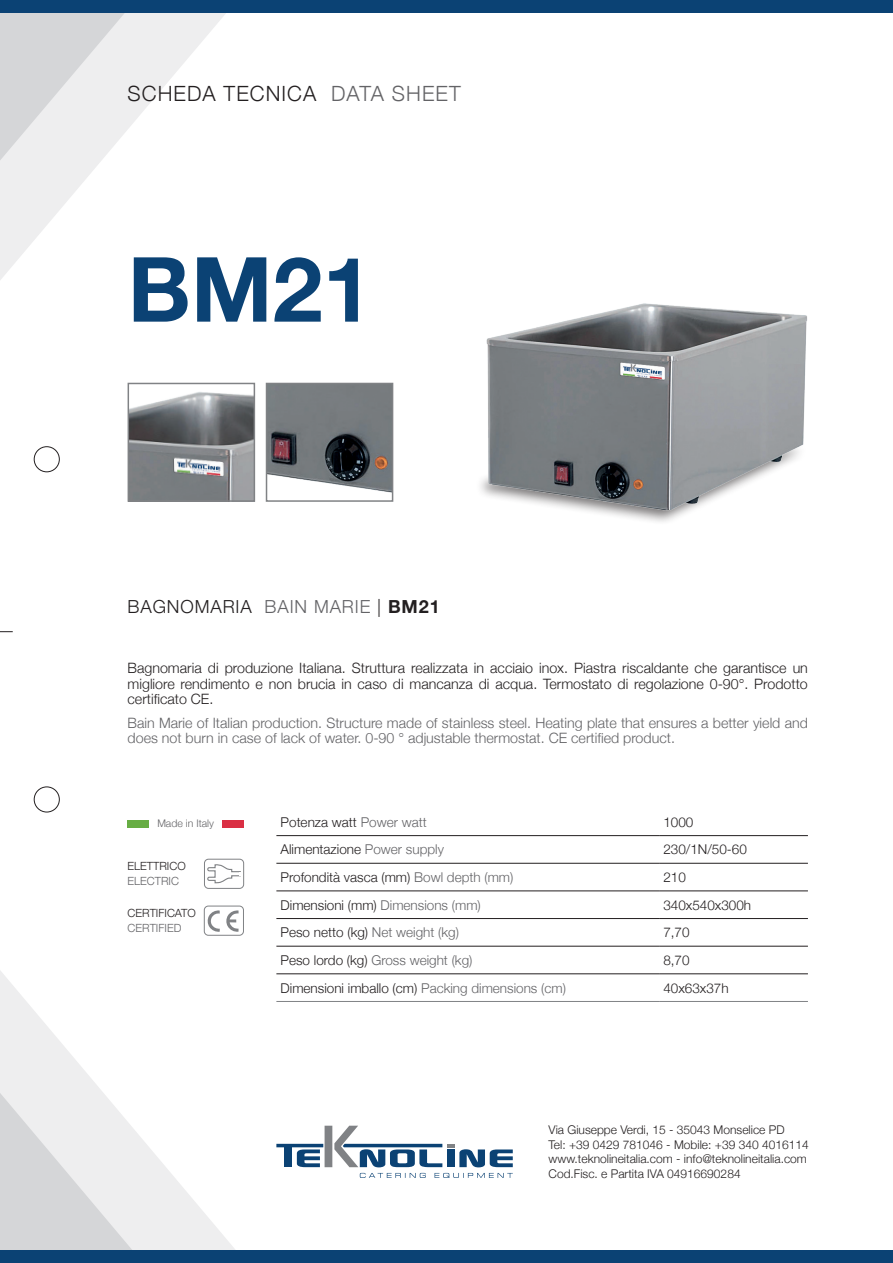
<style>
.page{position:relative;width:893px;height:1263px;background:#fff}
.page>*{position:absolute;margin:0;border:0;box-sizing:border-box;transform-origin:0 0}
.t1{font:700 90px "Helvetica Neue";color:#0b4274}
.t2{font:300 21px "Helvetica Neue";letter-spacing:.05em;color:#231f20}
.t3{font:300 18px "Helvetica Neue";letter-spacing:.05em;color:#231f20}
.t4{font:300 14.25px/15.8px "Helvetica Neue";color:#231f20;text-align:justify}
.t5{font:300 14.25px/15.8px "Helvetica Neue";color:#636366}
.t6{font:300 13.5px "Helvetica Neue";color:#231f20}
.t7{font:300 13.5px "Helvetica Neue";color:#636366}
.t8{font:300 12px/14.5px "Helvetica Neue";color:#231f20}
.t9{font:300 11.25px "Helvetica Neue";color:#231f20}
.t10{font:300 11.25px "Helvetica Neue";color:#636366}
.t11{font:300 10.5px "Helvetica Neue";color:#636366}
.s1{color:#636366}
.s2{font-weight:700}
.s3{color:#231f20}
</style>
<div class="page">
<svg style="left:154px;top:13px;width:212px;height:1237px"></svg>
<svg style="left:0;top:13px;width:154px;height:1237px"></svg>
<svg style="left:360px;top:1173px;width:153px;height:5px"></svg>
<svg style="left:276px;top:1126px;width:237px;height:41px"></svg>
<div style="left:0;top:1250px;width:893px;height:13px;background:#0b4274"></div>
<div style="left:0;top:0;width:893px;height:13px;background:#0b4274"></div>
<div style="left:34px;top:446px;width:26px;height:26px;border:1px solid #231f20;border-radius:50%"></div>
<div style="left:34px;top:787px;width:26px;height:25px;border:1px solid #231f20;border-radius:50%"></div>
<svg style="left:0;top:631px;width:13px;height:1px"></svg>
<div style="left:204px;top:906px;width:40px;height:29px;border:1px solid #808285;border-radius:4px"></div>
<svg style="left:207px;top:910px;width:13px;height:22px"></svg>
<svg style="left:226px;top:910px;width:13px;height:22px"></svg>
<div style="left:144px;top:820px;width:87px;height:7px;background:#fff"></div>
<div style="left:223px;top:820px;width:21px;height:7px;background:#da2f44"></div>
<div style="left:128px;top:820px;width:21px;height:7px;background:#67ad44"></div>
<div style="left:204px;top:859px;width:40px;height:29px;border:1px solid #808285;border-radius:4px"></div>
<svg style="left:206px;top:864px;width:36px;height:20px"></svg>
<hr style="left:276px;top:835px;width:383px;height:1px;background:#231f20">
<hr style="left:659px;top:835px;width:149px;height:1px;background:#231f20">
<hr style="left:276px;top:863px;width:383px;height:1px;background:#231f20">
<hr style="left:659px;top:863px;width:149px;height:1px;background:#231f20">
<hr style="left:276px;top:891px;width:383px;height:1px;background:#231f20">
<hr style="left:659px;top:891px;width:149px;height:1px;background:#231f20">
<hr style="left:276px;top:918px;width:383px;height:1px;background:#231f20">
<hr style="left:659px;top:918px;width:149px;height:1px;background:#231f20">
<hr style="left:276px;top:946px;width:383px;height:1px;background:#231f20">
<hr style="left:659px;top:946px;width:149px;height:1px;background:#231f20">
<hr style="left:276px;top:973px;width:383px;height:1px;background:#231f20">
<hr style="left:659px;top:973px;width:149px;height:1px;background:#231f20">
<hr style="left:276px;top:1001px;width:383px;height:1px;background:#808285">
<hr style="left:659px;top:1001px;width:149px;height:1px;background:#808285">
<img style="left:480px;top:303px;width:327px;height:219px">
<img style="left:131px;top:386px;width:121px;height:113px">
<div style="left:128px;top:383px;width:127px;height:119px;border:2px solid #808285"></div>
<img style="left:269px;top:386px;width:121px;height:113px">
<div style="left:266px;top:383px;width:127px;height:119px;border:2px solid #808285"></div>
<h2 class="t2" style="left:128px;top:77px;width:335px">SCHEDA TECNICA <span class="s1">DATA SHEET</span></h2>
<h1 class="t1" style="left:128px;top:219px;width:247px">BM21</h1>
<h3 class="t3" style="left:128px;top:592px;width:314px">BAGNOMARIA <span class="s1">BAIN MARIE</span> | <span class="s2">BM21</span></h3>
<p class="t4" style="left:128px;top:659px;width:682px">Bagnomaria di produzione Italiana. Struttura realizzata in acciaio inox. Piastra riscaldante che garantisce un migliore rendimento e non brucia in caso di mancanza di acqua. Termostato di regolazione 0-90°. Prodotto certificato CE.</p>
<p class="t5" style="left:128px;top:714px;width:682px">Bain Marie of Italian production. Structure made of stainless steel. Heating plate that ensures a better yield and does not burn in case of lack of water. 0-90 ° adjustable thermostat. CE certified product.</p>
<p class="t11" style="left:157px;top:814px;width:58px">Made in Italy</p>
<p class="t9" style="left:128px;top:857px;width:60px">ELETTRICO</p>
<p class="t10" style="left:128px;top:872px;width:53px">ELECTRIC</p>
<p class="t9" style="left:128px;top:903px;width:70px">CERTIFICATO</p>
<p class="t10" style="left:128px;top:918px;width:55px">CERTIFIED</p>
<p class="t6" style="left:281px;top:811px;width:148px">Potenza watt <span class="s1">Power watt</span></p>
<p class="t6" style="left:663px;top:811px;width:32px">1000</p>
<p class="t6" style="left:281px;top:839px;width:165px">Alimentazione <span class="s1">Power supply</span></p>
<p class="t6" style="left:663px;top:839px;width:85px">230/1N/50-60</p>
<p class="t6" style="left:281px;top:866px;width:234px">Profondità vasca (mm) <span class="s1">Bowl depth (mm)</span></p>
<p class="t6" style="left:663px;top:866px;width:24px">210</p>
<p class="t6" style="left:281px;top:894px;width:202px">Dimensioni (mm) <span class="s1">Dimensions (mm)</span></p>
<p class="t6" style="left:663px;top:894px;width:89px">340x540x300h</p>
<p class="t6" style="left:281px;top:922px;width:180px">Peso netto (kg) <span class="s1">Net weight (kg)</span></p>
<p class="t6" style="left:663px;top:922px;width:28px">7,70</p>
<p class="t7" style="left:281px;top:949px;width:193px"><span class="s3">Peso lordo (kg)</span> Gross weight (kg)</p>
<p class="t6" style="left:663px;top:949px;width:28px">8,70</p>
<p class="t6" style="left:281px;top:977px;width:287px">Dimensioni imballo (cm) <span class="s1">Packing dimensions (cm)</span></p>
<p class="t6" style="left:663px;top:977px;width:67px">40x63x37h</p>
<p class="t8" style="left:549px;top:1122px;width:262px">Via Giuseppe Verdi, 15 - 35043 Monselice PD<br>Tel: +39 0429 781046 - Mobile: +39 340 4016114 www.teknolineitalia.com - info@teknolineitalia.com Cod.Fisc. e Partita IVA 04916690284</p>
</div>
